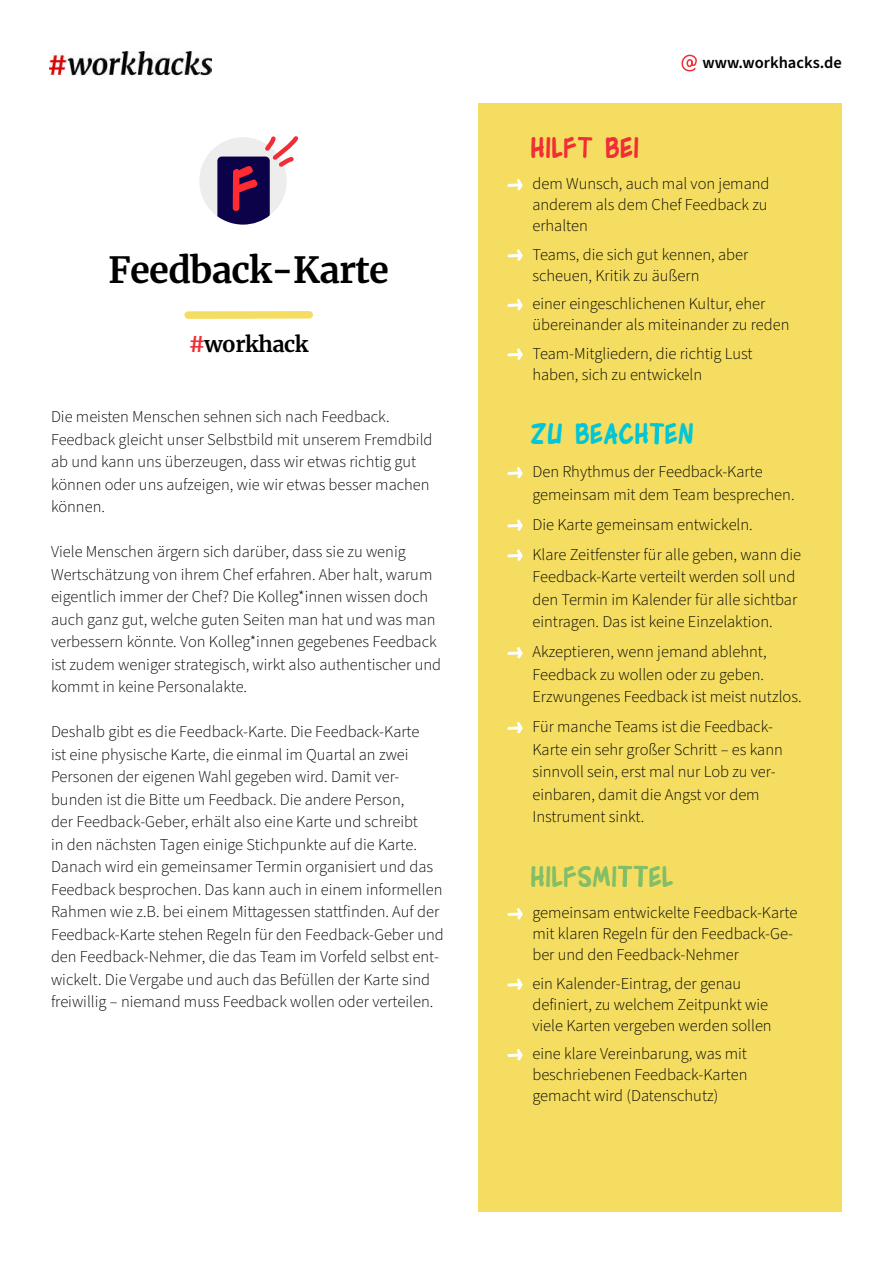
<style>
.page{position:relative;width:893px;height:1263px;background:#fff}
.page>*{position:absolute;margin:0;border:0;box-sizing:border-box;transform-origin:0 0}
.t1{font:700 63.9px "Edson Comics Bold";color:#ff2b33}
.t2{font:700 36px "Merriweather";letter-spacing:-.02em;color:#000}
.t3{font:700 30px "Edson Comics Bold";letter-spacing:.05em;color:#00c6d8}
.t4{font:700 30px "Edson Comics Bold";letter-spacing:.05em;color:#82bd68}
.t5{font:700 30px "Edson Comics Bold";letter-spacing:.05em;color:#f12e37}
.t6{font:700 21.6px "Merriweather";letter-spacing:-.02em;color:#000}
.t7{font:300 16.5px/22.5px "Source Sans Pro";color:#000}
.t8{font:600 16.5px "Source Sans Pro";color:#000}
.s1{color:#f12e37}
</style>
<div class="page">
<div style="left:478px;top:103px;width:364px;height:1109px;background:#f4dd60"></div>
<svg style="left:578px;top:137px;width:15px;height:21px"></svg>
<svg style="left:507px;top:179px;width:16px;height:12px"></svg>
<svg style="left:507px;top:249px;width:16px;height:12px"></svg>
<svg style="left:507px;top:299px;width:16px;height:12px"></svg>
<svg style="left:507px;top:348px;width:16px;height:12px"></svg>
<svg style="left:649px;top:423px;width:15px;height:22px"></svg>
<svg style="left:507px;top:467px;width:16px;height:12px"></svg>
<svg style="left:507px;top:519px;width:16px;height:12px"></svg>
<svg style="left:507px;top:549px;width:16px;height:12px"></svg>
<svg style="left:507px;top:647px;width:16px;height:12px"></svg>
<svg style="left:507px;top:722px;width:16px;height:12px"></svg>
<svg style="left:618px;top:865px;width:30px;height:22px"></svg>
<svg style="left:507px;top:908px;width:16px;height:12px"></svg>
<svg style="left:507px;top:978px;width:16px;height:12px"></svg>
<svg style="left:507px;top:1049px;width:16px;height:12px"></svg>
<img style="left:49px;top:51px;width:162px;height:25px">
<div style="left:199px;top:137px;width:88px;height:88px;background:#ededed;border-radius:50%"></div>
<svg style="left:217px;top:136px;width:82px;height:89px"></svg>
<svg style="left:184px;top:311px;width:129px;height:8px"></svg>
<svg style="left:681px;top:54px;width:16px;height:18px"></svg>
<h1 class="t1" style="left:232px;top:151px;width:27px">F</h1>
<h2 class="t2" style="left:108px;top:249px;width:282px">Feedback-Karte</h2>
<h3 class="t6" style="left:189px;top:332px;width:121px"><span class="s1">#</span>workhack</h3>
<p class="t7" style="left:51px;top:407px;width:383px">Die meisten Menschen sehnen sich nach Feedback.<br>Feedback gleicht unser Selbstbild mit unserem Fremdbild ab und kann uns überzeugen, dass wir etwas richtig gut können oder uns aufzeigen, wie wir etwas besser machen können.</p>
<p class="t7" style="left:51px;top:542px;width:392px">Viele Menschen ärgern sich darüber, dass sie zu wenig Wertschätzung von ihrem Chef erfahren. Aber halt, warum eigentlich immer der Chef? Die Kolleg*innen wissen doch auch ganz gut, welche guten Seiten man hat und was man verbessern könnte. Von Kolleg*innen gegebenes Feedback ist zudem weniger strategisch, wirkt also authentischer und kommt in keine Personalakte.</p>
<p class="t7" style="left:51px;top:722px;width:394px">Deshalb gibt es die Feedback-Karte. Die Feedback-Karte<br>ist eine physische Karte, die einmal im Quartal an zwei Personen der eigenen Wahl gegeben wird. Damit ver&shy;bunden ist die Bitte um Feedback. Die andere Person,<br>der Feedback-Geber, erhält also eine Karte und schreibt<br>in den nächsten Tagen einige Stichpunkte auf die Karte.<br>Danach wird ein gemeinsamer Termin organisiert und das Feedback besprochen. Das kann auch in einem informellen Rahmen wie z.B. bei einem Mittagessen stattfinden. Auf der Feedback-Karte stehen Regeln für den Feedback-Geber und den Feedback-Nehmer, die das Team im Vorfeld selbst ent&shy;wickelt. Die Vergabe und auch das Befüllen der Karte sind freiwillig – niemand muss Feedback wollen oder verteilen.</p>
<p class="t8" style="left:702px;top:53px;width:141px">www.workhacks.de</p>
<h3 class="t5" style="left:531px;top:130px;width:109px">HILF BEI</h3>
<p class="t7" style="left:532px;top:175px;width:239px;line-height:21px;text-align:justify">dem Wunsch, auch mal von jemand anderem als dem Chef Feedback zu erhalten</p>
<p class="t7" style="left:532px;top:245px;width:217px;line-height:21px">Teams, die sich gut kennen, aber scheuen, Kritik zu äußern</p>
<p class="t7" style="left:532px;top:295px;width:259px;line-height:21px">einer eingeschlichenen Kultur, eher über einander als miteinander zu reden</p>
<p class="t7" style="left:532px;top:344px;width:222px;line-height:21px">Team-Mitgliedern, die richtig Lust haben, sich zu entwickeln</p>
<h3 class="t3" style="left:531px;top:416px;width:164px">ZU BEACH EN</h3>
<p class="t7" style="left:532px;top:462px;width:264px">Den Rhythmus der Feedback-Karte gemeinsam mit dem Team besprechen.</p>
<p class="t7" style="left:532px;top:511px;width:270px;line-height:30px">Die Karte gemeinsam entwickeln.<br>Klare Zeitfenster für alle geben, wann die</p>
<p class="t7" style="left:532px;top:567px;width:266px;text-align:justify">Feedback-Karte verteilt werden soll und den Termin im Kalender für alle sichtbar eintragen. Das ist keine Einzelaktion.</p>
<p class="t7" style="left:532px;top:642px;width:271px">Akzeptieren, wenn jemand ablehnt,<br>Feedback zu wollen oder zu geben.<br>Erzwungenes Feedback ist meist nutzlos.</p>
<p class="t7" style="left:532px;top:717px;width:252px">Für manche Teams ist die Feedback-<br>Karte ein sehr großer Schritt – es kann sinnvoll sein, erst mal nur Lob zu ver&shy;einbaren, damit die Angst vor dem<br>Instrument sinkt.</p>
<h3 class="t4" style="left:531px;top:859px;width:143px">HILFSMI EL</h3>
<p class="t7" style="left:532px;top:904px;width:266px;line-height:21px">gemeinsam entwickelte Feedback-Karte mit klaren Regeln für den Feedback-Ge&shy;ber und den Feedback-Nehmer</p>
<p class="t7" style="left:532px;top:974px;width:241px;line-height:21px">ein Kalender-Eintrag, der genau definiert, zu welchem Zeitpunkt wie viele Karten vergeben werden sollen</p>
<p class="t7" style="left:532px;top:1045px;width:217px;line-height:21px;text-align:justify">eine klare Vereinbarung, was mit beschrie benen Feedback-Karten gemacht wird (Datenschutz)</p>
</div>
